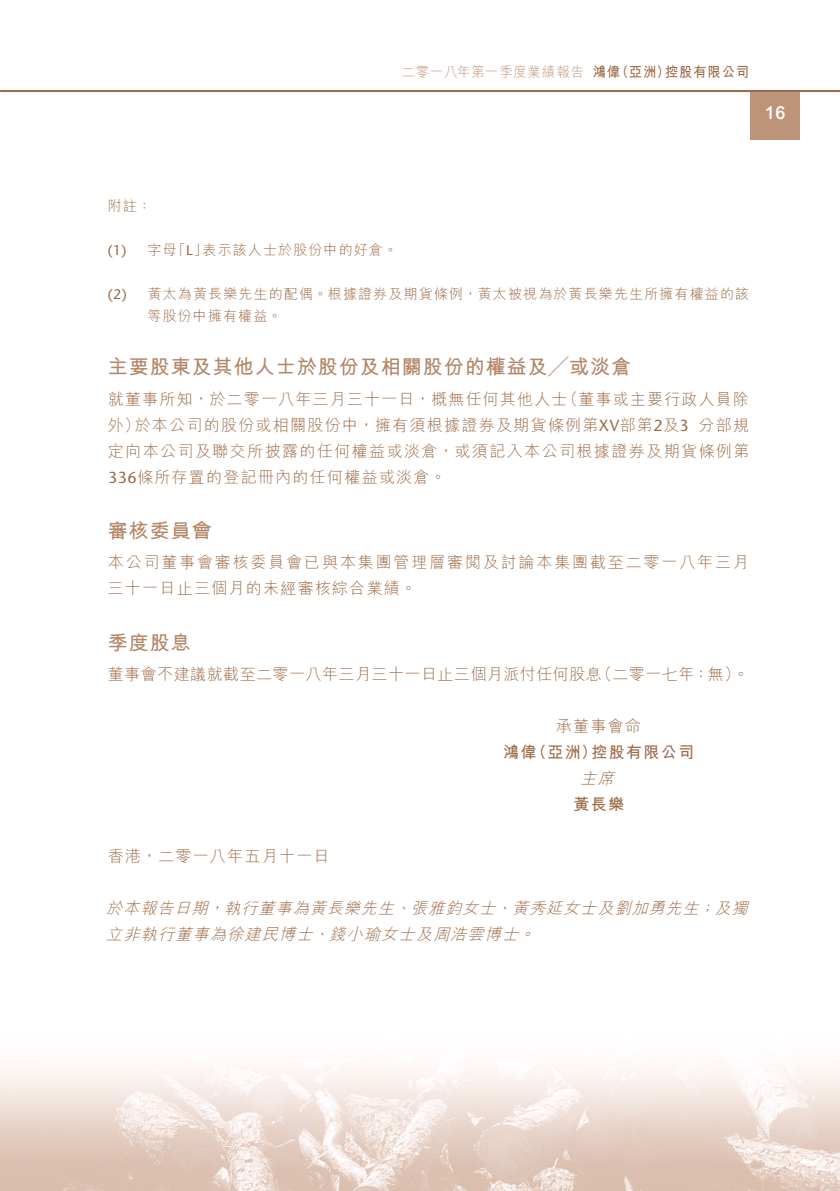
<style>
.page{position:relative;width:840px;height:1191px;background:#fff}
.page>*{position:absolute;margin:0;border:0;box-sizing:border-box;transform-origin:0 0}
.t1{font:700 20px "M Hei HK";letter-spacing:.05em;color:#b28668}
.t2{font:500 18px "Arial MT Std";color:#fff}
.t3{font:300 16px/26px "M Hei HK";letter-spacing:.08em;color:#9c6a46}
.t4{font:italic 300 16px "M Hei HK";color:#9c6a46}
.t5{font:300 16px/26px "M Hei HK";letter-spacing:.115em;color:#9c6a46}
.t6{font:300 16px "M Hei HK";letter-spacing:.03em;color:#9c6a46}
.t7{font:700 16px "M Hei HK";letter-spacing:.08em;color:#9c6a46}
.t8{font:300 14px "M Hei HK";letter-spacing:.08em;color:#9c6a46}
.t9{font:300 14px "M Hei HK";letter-spacing:.065em;color:#bd947a;scale:.95 1}
.t10{font:700 14px "M Hei HK";letter-spacing:.065em;color:#9c6a46;scale:.95 1}
.t11{font:500 14px "Stone Sans Std";color:#9c6a46}
.s1{font-family:"Stone Sans Std";font-weight:500}
</style>
<div class="page">
<div style="left:749px;top:90px;width:50px;height:50px;background:#bd947a"></div>
<hr style="left:0;top:90px;width:839px;height:2px;background:#9c6a46">
<img style="left:1px;top:1066px;width:838px;height:125px">
<p class="t9" style="left:401px;top:62px;width:193px">二零一八年第一季度業績報告</p>
<p class="t10" style="left:592px;top:62px;width:30px">鴻偉</p>
<p class="t10" style="left:664px;top:62px;width:90px">控股有限公司</p>
<p class="t10" style="left:615px;top:62px;width:59px">（亞洲）</p>
<p class="t2" style="left:764px;top:102px;width:22px">16</p>
<p class="t8" style="left:108px;top:196px;width:45px">附註：</p>
<p class="t11" style="left:108px;top:242px;width:20px">1( )</p>
<p class="t11" style="left:108px;top:286px;width:20px">2( )</p>
<p class="t8" style="left:147px;top:240px;width:31px">字母</p>
<p class="t8" style="left:202px;top:240px;width:196px">表示該人士於股份中的好倉。</p>
<p class="t8" style="left:172px;top:240px;width:37px">「」<span class="s1">L</span></p>
<p class="t8" style="left:148px;top:284px;width:602px">黃太為黃長樂先生的配偶。根據證券及期貨條例，黃太被視為於黃長樂先生所擁有權益的該</p>
<p class="t8" style="left:147px;top:306px;width:136px">等股份中擁有權益。</p>
<p class="t1" style="left:108px;top:352px;width:524px">主要股東及其他人士於股份及相關股份的權益及╱或淡倉</p>
<p class="t3" style="left:561px;top:385px;width:188px">（董事或主要行政人員除</p>
<p class="t3" style="left:108px;top:385px;width:461px">就董事所知，於二零一八年三月三十一日，概無任何其他人士</p>
<p class="t3" style="left:135px;top:411px;width:555px">於本公司的股份或相關股份中，擁有須根據證券及期貨條例第<span class="s1">XV</span>部第<span class="s1">2</span>及<span class="s1">3</span></p>
<p class="t3" style="left:108px;top:411px;width:642px">外）<br>定向本公司及聯交所披露的任何權益或淡倉，或須記入本公司根據證券及期貨條例第<br><span class="s1">336</span>條所存置的登記冊內的任何權益或淡倉。</p>
<p class="t1" style="left:108px;top:516px;width:105px">審核委員會</p>
<p class="t5" style="left:107px;top:549px;width:642px">本公司董事會審核委員會已與本集團管理層審閱及討論本集團截至二零一八年三月三十一日止三個月的未經審核綜合業績。</p>
<p class="t1" style="left:108px;top:628px;width:84px">季度股息</p>
<p class="t3" style="left:595px;top:660px;width:154px">（二零一七年：無。(</p>
<p class="t3" style="left:698px;top:411px;width:52px">分部規</p>
<p class="t6" style="left:108px;top:663px;width:495px">董事會不建議就截至二零一八年三月三十一日止三個月派付任何股息</p>
<p class="t3" style="left:555px;top:712px;width:87px">承董事會命</p>
<p class="t7" style="left:591px;top:740px;width:104px">控股有限公司</p>
<p class="t7" style="left:503px;top:740px;width:35px">鴻偉</p>
<p class="t7" style="left:530px;top:740px;width:68px">（亞洲）</p>
<p class="t3" style="left:108px;top:842px;width:223px">香港，二零一八年五月十一日</p>
<p class="t4" style="left:580px;top:767px;width:40px">主席</p>
<p class="t7" style="left:573px;top:792px;width:52px">黃長樂</p>
<p class="t4" style="left:224px;top:897px;width:177px">執行董事為黃長樂先生</p>
<p class="t4" style="left:106px;top:897px;width:108px">於本報告日期</p>
<p class="t4" style="left:511px;top:897px;width:194px">黃秀延女士及劉加勇先生</p>
<p class="t4" style="left:410px;top:897px;width:91px">張雅鈞女士</p>
<p class="t4" style="left:714px;top:897px;width:40px">及獨</p>
<p class="t4" style="left:698px;top:897px;width:23px">；</p>
<p class="t4" style="left:208px;top:897px;width:23px">，</p>
<p class="t4" style="left:394px;top:897px;width:23px">、</p>
<p class="t4" style="left:495px;top:897px;width:23px">、</p>
<p class="t4" style="left:329px;top:923px;width:196px">錢小瑜女士及周浩雲博士</p>
<p class="t4" style="left:106px;top:923px;width:213px">立非執行董事為徐建民博士</p>
<p class="t4" style="left:518px;top:923px;width:23px">。</p>
<p class="t4" style="left:312px;top:923px;width:23px">、</p>
</div>
